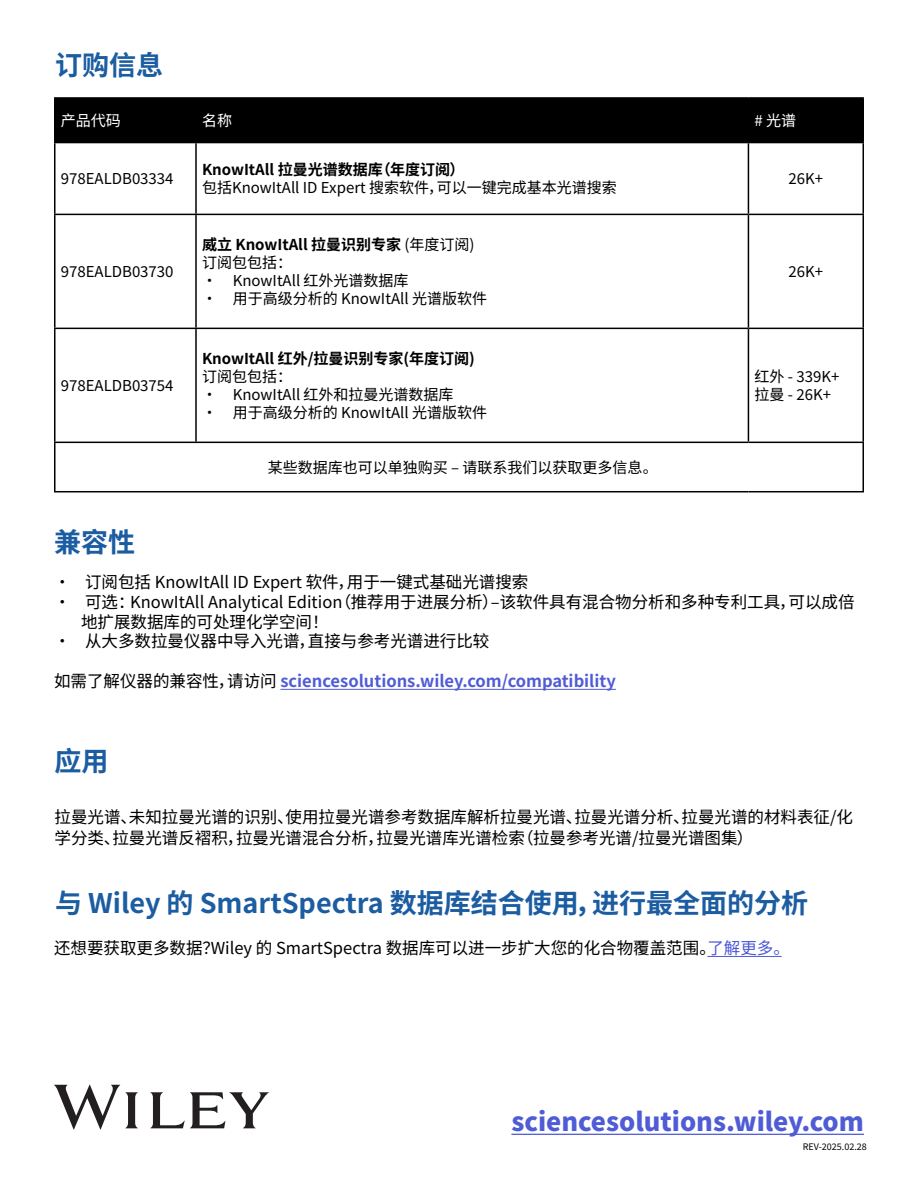
<style>
.page{position:relative;width:918px;height:1188px;background:#fff}
.page>*{position:absolute;margin:0;border:0;box-sizing:border-box;transform-origin:0 0}
.t1{font:700 27px "Noto Sans SC";color:#1c5da2}
.t2{font:900 25.5px "Noto Sans SC";color:#4f5cd6}
.t3{font:16.5px/19.8px "Noto Sans SC";color:#000}
.t4{font:700 16.5px "Noto Sans SC";color:#4f5cd6}
.t5{font:15px "Noto Sans SC";color:#000}
.t6{font:700 15px/18px "Noto Sans SC";color:#000}
.t7{font:15px "Noto Sans SC";color:#fff}
.t8{font:9px "Noto Sans SC";color:#000}
.s1{font-weight:400}
.s2{font-weight:400;color:#000}
.s3{color:#4f5cd6}
</style>
<div class="page">
<hr style="left:511px;top:1134px;width:353px;height:1px;background:#4f5cd6">
<hr style="left:280px;top:689px;width:336px;height:1px;background:#4f5cd6">
<svg style="left:54px;top:1085px;width:215px;height:45px"></svg>
<div style="left:56px;top:99px;width:806px;height:43px;background:#000"></div>
<hr style="left:54px;top:97px;width:142px;height:2px;background:#000">
<hr style="left:54px;top:99px;width:2px;height:43px;background:#000">
<hr style="left:196px;top:97px;width:552px;height:2px;background:#000">
<hr style="left:195px;top:99px;width:2px;height:43px;background:#000">
<hr style="left:748px;top:97px;width:116px;height:2px;background:#000">
<hr style="left:748px;top:99px;width:1px;height:43px;background:#000">
<hr style="left:862px;top:99px;width:2px;height:43px;background:#000">
<hr style="left:54px;top:142px;width:142px;height:1px;background:#000">
<hr style="left:54px;top:143px;width:2px;height:71px;background:#000">
<hr style="left:196px;top:142px;width:552px;height:1px;background:#000">
<hr style="left:195px;top:143px;width:2px;height:71px;background:#000">
<hr style="left:748px;top:142px;width:116px;height:1px;background:#000">
<hr style="left:748px;top:143px;width:1px;height:71px;background:#000">
<hr style="left:862px;top:143px;width:2px;height:71px;background:#000">
<hr style="left:54px;top:214px;width:142px;height:1px;background:#000">
<hr style="left:54px;top:215px;width:2px;height:113px;background:#000">
<hr style="left:196px;top:214px;width:552px;height:1px;background:#000">
<hr style="left:195px;top:215px;width:2px;height:113px;background:#000">
<hr style="left:748px;top:214px;width:116px;height:1px;background:#000">
<hr style="left:748px;top:215px;width:1px;height:113px;background:#000">
<hr style="left:862px;top:215px;width:2px;height:113px;background:#000">
<hr style="left:54px;top:328px;width:142px;height:1px;background:#000">
<hr style="left:54px;top:329px;width:2px;height:113px;background:#000">
<hr style="left:196px;top:328px;width:552px;height:1px;background:#000">
<hr style="left:195px;top:329px;width:2px;height:113px;background:#000">
<hr style="left:748px;top:328px;width:116px;height:1px;background:#000">
<hr style="left:748px;top:329px;width:1px;height:113px;background:#000">
<hr style="left:862px;top:329px;width:2px;height:113px;background:#000">
<hr style="left:54px;top:442px;width:142px;height:1px;background:#000">
<hr style="left:54px;top:443px;width:2px;height:48px;background:#000">
<hr style="left:196px;top:442px;width:552px;height:1px;background:#000">
<hr style="left:748px;top:442px;width:116px;height:1px;background:#000">
<hr style="left:862px;top:443px;width:2px;height:48px;background:#000">
<hr style="left:54px;top:491px;width:142px;height:1px;background:#000">
<hr style="left:196px;top:491px;width:552px;height:1px;background:#000">
<hr style="left:748px;top:491px;width:116px;height:1px;background:#000">
<hr style="left:707px;top:956px;width:75px;height:1px;background:#4f5cd6">
<p class="t1" style="left:55px;top:50px;width:109px">订购信息</p>
<p class="t7" style="left:61px;top:112px;width:61px">产品代码</p>
<p class="t7" style="left:202px;top:112px;width:31px">名称</p>
<p class="t7" style="left:754px;top:112px;width:43px"># 光谱</p>
<p class="t5" style="left:61px;top:170px;width:114px">978EALDB03334</p>
<p class="t5" style="left:61px;top:263px;width:114px">978EALDB03730</p>
<p class="t5" style="left:61px;top:377px;width:114px">978EALDB03754</p>
<p class="t6" style="left:202px;top:161px;width:264px">KnowItAll 拉曼光谱数据库（年度订阅）</p>
<p class="t5" style="left:202px;top:180px;width:416px">包括KnowItAll ID Expert 搜索软件，可以一键完成基本光谱搜索</p>
<p class="t6" style="left:202px;top:236px;width:274px">威立 KnowItAll 拉曼识别专家 <span class="s1">(年度订阅)</span></p>
<p class="t5" style="left:202px;top:254px;width:91px">订阅包包括：</p>
<p class="t5" style="left:202px;top:272px;width:208px">• KnowItAll 红外光谱数据库</p>
<p class="t5" style="left:202px;top:290px;width:287px">• 用于高级分析的 KnowItAll 光谱版软件</p>
<p class="t6" style="left:202px;top:350px;width:274px">KnowItAll 红外/拉曼识别专家(年度订阅)<span class="s1">订阅包包括：</span></p>
<p class="t5" style="left:202px;top:386px;width:253px">• KnowItAll 红外和拉曼光谱数据库</p>
<p class="t5" style="left:202px;top:404px;width:287px">• 用于高级分析的 KnowItAll 光谱版软件</p>
<p class="t5" style="left:268px;top:459px;width:391px">某些数据库也可以单独购买 – 请联系我们以获取更多信息。</p>
<p class="t5" style="left:789px;top:170px;width:36px">26K+</p>
<p class="t5" style="left:789px;top:263px;width:36px">26K+</p>
<p class="t5" style="left:754px;top:368px;width:86px">红外 - 339K+</p>
<p class="t5" style="left:754px;top:386px;width:78px">拉曼 - 26K+</p>
<p class="t1" style="left:54px;top:527px;width:82px">兼容性</p>
<p class="t3" style="left:54px;top:572px;width:476px">• 订阅包括 KnowItAll ID Expert 软件，用于一键式基础光谱搜索</p>
<p class="t3" style="left:81px;top:592px;width:775px;text-indent:-27px">• 可选：KnowItAll Analytical Edition（推荐用于进展分析）–该软件具有混合物分析和多种专利工具，可以成倍地扩展数据库的可处理化学空间！</p>
<p class="t3" style="left:54px;top:632px;width:437px">• 从大多数拉曼仪器中导入光谱，直接与参考光谱进行比较</p>
<p class="t4" style="left:54px;top:672px;width:563px"><span class="s2">如需了解仪器的兼容性，请访问</span> sciencesolutions.wiley.com/compatibility</p>
<p class="t1" style="left:55px;top:746px;width:55px">应用</p>
<p class="t3" style="left:55px;top:806px;width:800px;line-height:21.6px">拉曼光谱、未知拉曼光谱的识别、使用拉曼光谱参考数据库解析拉曼光谱、拉曼光谱分析、拉曼光谱的材料表征/化学分类、拉曼光谱反褶积，拉曼光谱混合分析，拉曼光谱库光谱检索（拉曼参考光谱/拉曼光谱图集）</p>
<p class="t1" style="left:55px;top:888px;width:755px">与 Wiley 的 SmartSpectra 数据库结合使用，进行最全面的分析</p>
<p class="t3" style="left:54px;top:938px;width:738px">还想要获取更多数据？Wiley 的 SmartSpectra 数据库可以进一步扩大您的化合物覆盖范围。<span class="s3">了解更多。</span></p>
<p class="t2" style="left:511px;top:1107px;width:354px">sciencesolutions.wiley.com</p>
<p class="t8" style="left:803px;top:1142px;width:66px">REV-2025.02.28</p>
</div>
